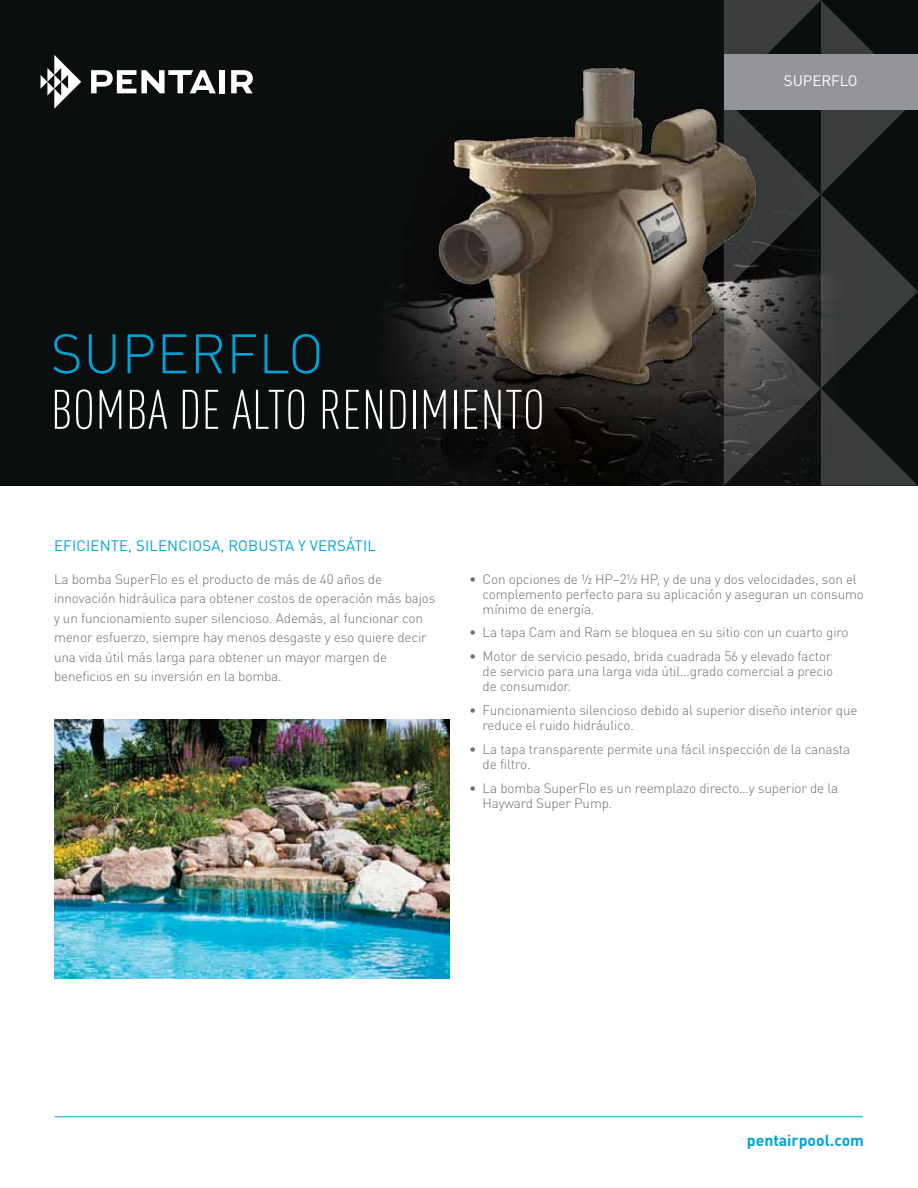
<style>
.page{position:relative;width:918px;height:1188px;background:#fff}
.page>*{position:absolute;margin:0;border:0;box-sizing:border-box;transform-origin:0 0}
.t1{font:300 condensed 54.75px "DIN Pro";letter-spacing:.01em;color:#fff}
.t2{font:300 54.75px "DIN Pro";letter-spacing:.01em;color:#00a3d8}
.t3{font:700 15.75px "DIN Pro";color:#00a3d8}
.t4{font:15px "DIN Pro";letter-spacing:.01em;color:#00a3d8}
.t5{font:15px "DIN Pro";color:#fff}
.t6{font:300 13.5px/15px "DIN Pro";letter-spacing:-.01em;color:#6d6e71}
</style>
<div class="page">
<hr style="left:55px;top:1116px;width:808px;height:1px;background:#00a3d8">
<div style="left:0;top:0;width:918px;height:485px;background:#0b0e0e"></div>
<img style="left:55px;top:719px;width:395px;height:260px">
<img style="left:391px;top:0;width:333px;height:485px">
<svg style="left:41px;top:55px;width:40px;height:54px"></svg>
<svg style="left:91px;top:70px;width:125px;height:23px"></svg>
<div style="left:220px;top:70px;width:5px;height:23px;background:#fff"></div>
<svg style="left:231px;top:70px;width:22px;height:23px"></svg>
<svg style="left:724px;top:0;width:194px;height:486px"></svg>
<img style="left:434px;top:62px;width:331px;height:326px">
<div style="left:724px;top:54px;width:194px;height:55px;background:#939598"></div>
<h1 class="t2" style="left:51px;top:311px;width:275px">SUPERFLO</h1>
<h1 class="t1" style="left:51px;top:371px;width:496px">BOMBA DE ALTO RENDIMIENTO</h1>
<p class="t5" style="left:784px;top:69px;width:75px">SUPERFLO</p>
<p class="t4" style="left:54px;top:534px;width:323px">EFICIENTE, SILENCIOSA, ROBUSTA Y VERSÁTIL</p>
<p class="t6" style="left:54px;top:568px;width:383px;line-height:19.5px">La bomba SuperFlo es el producto de más de 40 años de innovación hidráulica para obtener costos de operación más bajos y un funcionamiento super silencioso. Además, al funcionar con menor esfuerzo, siempre hay menos desgaste y eso quiere decir una vida útil más larga para obtener un mayor margen de beneficios en su inversión en la bomba.</p>
<p class="t6" style="left:483px;top:570px;width:383px;text-indent:-14px">• Con opciones de ½ HP–2½ HP, y de una y dos velocidades, son el complemento perfecto para su aplicación y aseguran un consumo mínimo de energía.</p>
<p class="t6" style="left:469px;top:624px;width:381px">• La tapa Cam and Ram se bloquea en su sitio con un cuarto giro</p>
<p class="t6" style="left:483px;top:648px;width:352px;text-indent:-14px">• Motor de servicio pesado, brida cuadrada 56 y elevado factor de servicio para una larga vida útil…grado comercial a precio de consumidor.</p>
<p class="t6" style="left:483px;top:702px;width:376px;text-indent:-14px">• Funcionamiento silencioso debido al superior diseño interior que reduce el ruido hidráulico.</p>
<p class="t6" style="left:483px;top:741px;width:369px;text-indent:-14px">• La tapa transparente permite una fácil inspección de la canasta de filtro.</p>
<p class="t6" style="left:483px;top:780px;width:357px;text-indent:-14px">• La bomba SuperFlo es un reemplazo directo…y superior de la<br>Hayward Super Pump.</p>
<p class="t3" style="left:747px;top:1127px;width:119px">pentairpool.com</p>
</div>
